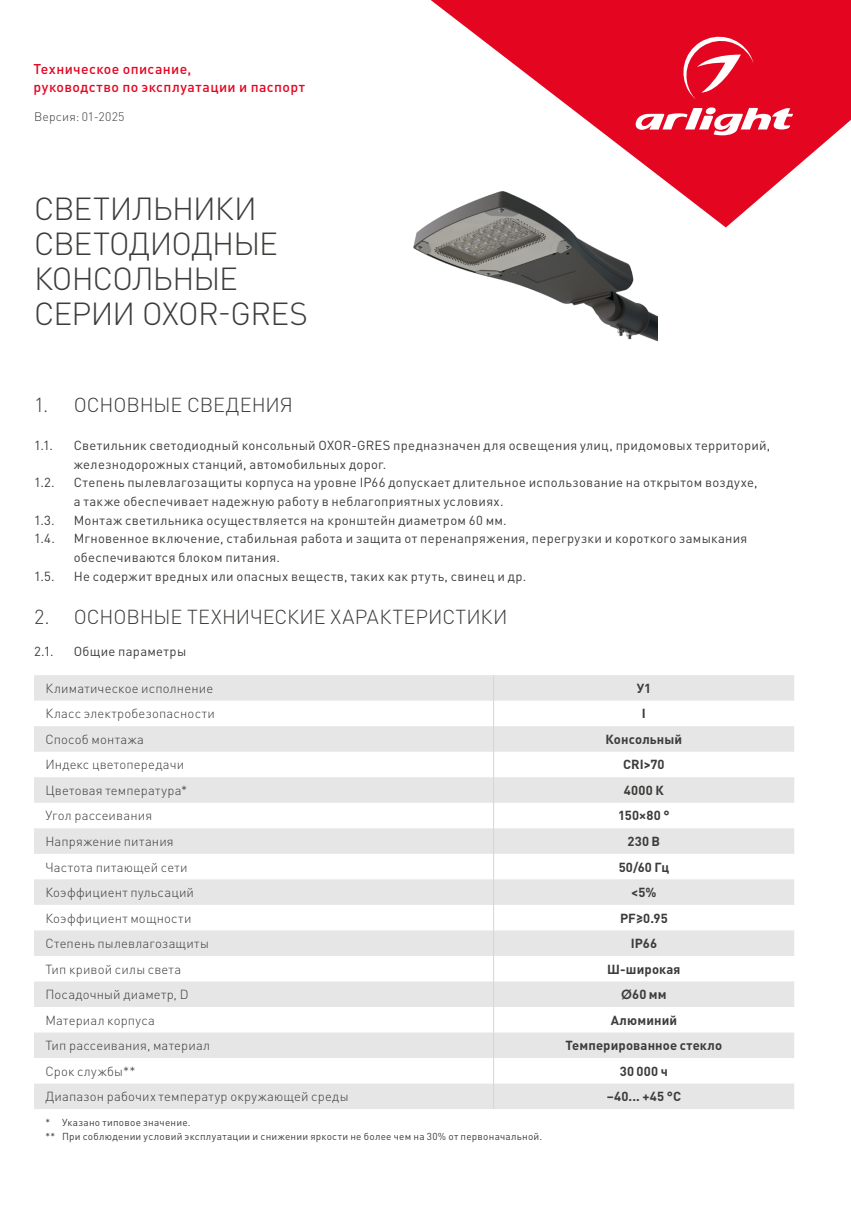
<style>
.page{position:relative;width:851px;height:1214px;background:#fff}
.page>*{position:absolute;margin:0;border:0;box-sizing:border-box;transform-origin:0 0}
.t1{font:300 31.6px/35px "DIN Pro";letter-spacing:-.025em;color:#3c3c3b}
.t2{font:300 20px "DIN Pro";letter-spacing:-.005em;color:#3c3c3b}
.t3{font:500 14px/18px "DIN Pro";letter-spacing:.03em;color:#e40521}
.t4{font:13px/18.8px "DIN Pro";letter-spacing:.025em;color:#3c3c3b}
.t5{font:300 13px "DIN Pro";letter-spacing:.015em;color:#3c3c3b}
.t6{font:700 13px "DIN Pro";letter-spacing:.01em;color:#3c3c3b}
.t7{font:300 12.2px "DIN Pro";letter-spacing:.015em;color:#3c3c3b}
.t8{font:10px/14px "DIN Pro";letter-spacing:.025em;color:#3c3c3b}
.s1{font-family:"Century Gothic"}
</style>
<div class="page">
<img style="left:413px;top:223px;width:244px;height:118px">
<svg style="left:34px;top:675px;width:760px;height:433px;fill:#e6e6e6"></svg>
<svg style="left:493px;top:675px;width:1px;height:433px"></svg>
<svg style="left:430px;top:0;width:420px;height:227px;fill:#e40521"></svg>
<svg style="left:632px;top:107px;width:161px;height:31px"></svg>
<svg style="left:678px;top:32px;width:75px;height:67px;background:#e83047"></svg>
<p class="t3" style="left:34px;top:60px;width:273px">Техническое описание,<br>руководство по эксплуатации и паспорт</p>
<p class="t7" style="left:34px;top:108px;width:92px">Версия: 01-2025</p>
<h1 class="t1" style="left:34px;top:189px;width:275px">СВЕТИЛЬНИКИ<br>СВЕТОДИОДНЫЕ<br>КОНСОЛЬНЫЕ<br>СЕРИИ OXOR-GRES</h1>
<h2 class="t2" style="left:34px;top:391px;width:260px">1. ОСНОВНЫЕ СВЕДЕНИЯ</h2>
<p class="t4" style="left:34px;top:435px;width:20px">1.1.</p>
<p class="t4" style="left:74px;top:435px;width:698px">Светильник светодиодный консольный OXOR-GRES предназначен для освещения улиц, придомовых территорий, железнодорожных станций, автомобильных дорог.</p>
<p class="t4" style="left:34px;top:472px;width:22px">1.2.</p>
<p class="t4" style="left:74px;top:472px;width:685px">Степень пылевлагозащиты корпуса на уровне IP66 допускает длительное использование на открытом воздухе, а также обеспечивает надежную работу в неблагоприятных условиях.</p>
<p class="t4" style="left:34px;top:510px;width:22px">1.3.</p>
<p class="t4" style="left:74px;top:510px;width:434px">Монтаж светильника осуществляется на кронштейн диаметром 60 мм.</p>
<p class="t4" style="left:34px;top:528px;width:22px">1.4.</p>
<p class="t4" style="left:74px;top:528px;width:675px">Мгновенное включение, стабильная работа и защита от перенапряжения, перегрузки и короткого замыкания обеспечиваются блоком питания.</p>
<p class="t4" style="left:34px;top:566px;width:22px">1.5.</p>
<p class="t4" style="left:74px;top:566px;width:454px">Не содержит вредных или опасных веществ, таких как ртуть, свинец и др.</p>
<h2 class="t2" style="left:34px;top:602px;width:475px">2. ОСНОВНЫЕ ТЕХНИЧЕСКИЕ ХАРАКТЕРИСТИКИ</h2>
<p class="t4" style="left:34px;top:641px;width:21px">2.1.</p>
<p class="t4" style="left:74px;top:641px;width:114px">Общие параметры</p>
<p class="t5" style="left:45px;top:679px;width:169px">Климатическое исполнение</p>
<p class="t6" style="left:636px;top:679px;width:16px">У1</p>
<p class="t5" style="left:45px;top:704px;width:171px">Класс электробезопасности</p>
<p class="t6" style="left:641px;top:704px;width:5px">I</p>
<p class="t5" style="left:45px;top:730px;width:100px">Способ монтажа</p>
<p class="t6" style="left:605px;top:730px;width:78px">Консольный</p>
<p class="t5" style="left:45px;top:755px;width:140px">Индекс цветопередачи</p>
<p class="t6" style="left:623px;top:755px;width:43px">CRI&gt;70</p>
<p class="t5" style="left:45px;top:781px;width:143px">Цветовая температура*</p>
<p class="t6" style="left:624px;top:781px;width:41px">4000 К</p>
<p class="t5" style="left:45px;top:806px;width:108px">Угол рассеивания</p>
<p class="t6" style="left:618px;top:806px;width:53px">150×80 °</p>
<p class="t5" style="left:45px;top:832px;width:130px">Напряжение питания</p>
<p class="t6" style="left:627px;top:832px;width:34px">230 В</p>
<p class="t5" style="left:45px;top:857px;width:144px">Частота питающей сети</p>
<p class="t6" style="left:618px;top:857px;width:52px">50/60 Гц</p>
<p class="t5" style="left:45px;top:883px;width:150px">Коэффициент пульсаций</p>
<p class="t6" style="left:631px;top:883px;width:27px">&lt;5%</p>
<p class="t5" style="left:45px;top:908px;width:148px">Коэффициент мощности</p>
<p class="t6" style="left:620px;top:908px;width:49px">PF≥0.95</p>
<p class="t5" style="left:45px;top:934px;width:165px">Степень пылевлагозащиты</p>
<p class="t6" style="left:630px;top:934px;width:28px">IP66</p>
<p class="t5" style="left:45px;top:959px;width:137px">Тип кривой силы света</p>
<p class="t6" style="left:607px;top:959px;width:75px">Ш-широкая</p>
<p class="t5" style="left:45px;top:985px;width:145px">Посадочный диаметр, D</p>
<p class="t6" style="left:621px;top:985px;width:47px"><span class="s1">Ø</span>60 мм</p>
<p class="t5" style="left:45px;top:1010px;width:111px">Материал корпуса</p>
<p class="t6" style="left:610px;top:1010px;width:68px">Алюминий</p>
<p class="t5" style="left:45px;top:1036px;width:166px">Тип рассеивания, материал</p>
<p class="t6" style="left:565px;top:1036px;width:158px">Темперированное стекло</p>
<p class="t5" style="left:45px;top:1061px;width:91px">Срок службы**</p>
<p class="t6" style="left:619px;top:1061px;width:50px">30 000 ч</p>
<p class="t5" style="left:45px;top:1087px;width:304px">Диапазон рабочих температур окружающей среды</p>
<p class="t6" style="left:606px;top:1087px;width:76px">–40... +45 °С</p>
<p class="t8" style="left:45px;top:1115px;width:498px">* Указано типовое значение.<br>** При соблюдении условий эксплуатации и снижении яркости не более чем на 30% от первоначальной.</p>
</div>
